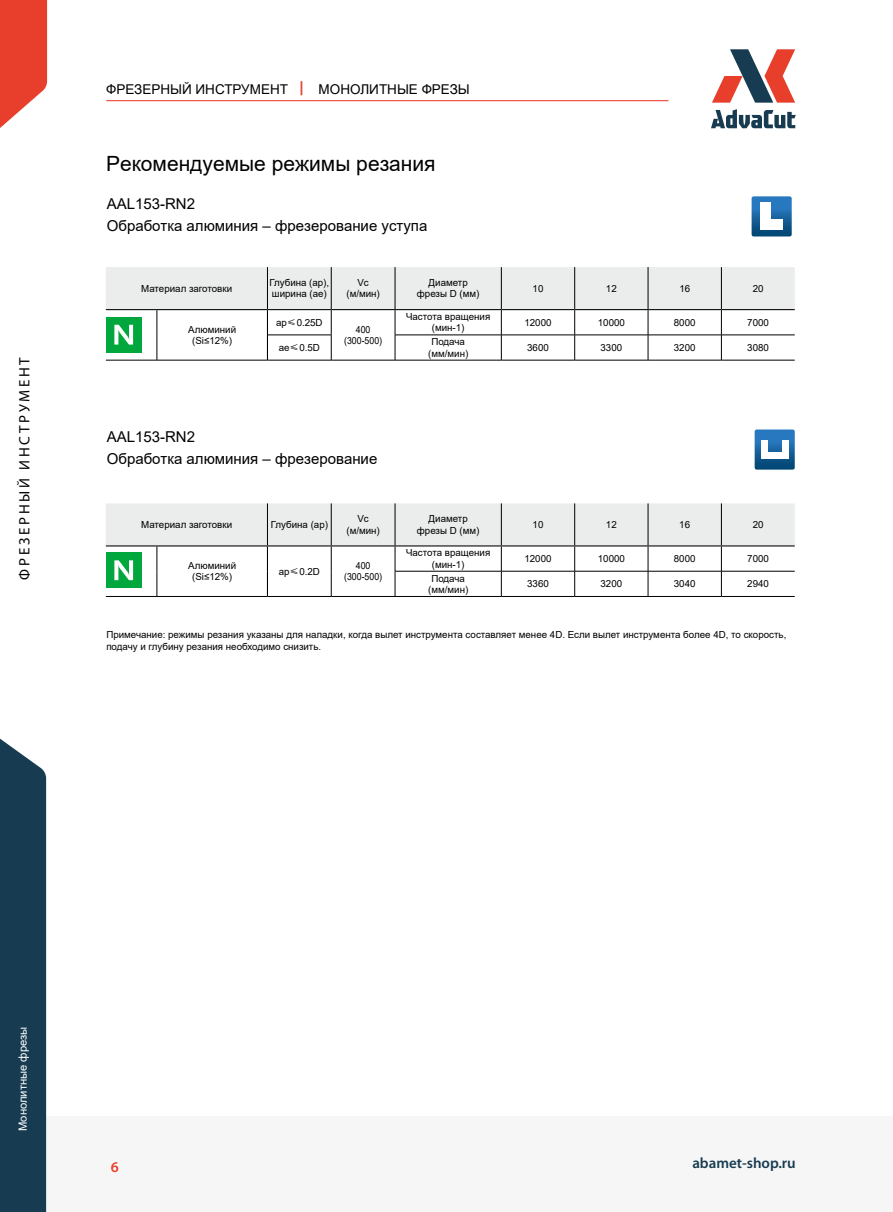
<style>
.page{position:relative;width:893px;height:1212px;background:#fff}
.page>*{position:absolute;margin:0;border:0;box-sizing:border-box;transform-origin:0 0}
.t1{font:21px "Arial";color:#000}
.t2{font:15px/21.9px "Arial";color:#000}
.t3{font:15px "Myriad Pro";letter-spacing:.18em;color:#000}
.t4{font:600 15px "Myriad Pro";color:#173b50}
.t5{font:600 15px "Myriad Pro";color:#e83f2d}
.t6{font:13.5px "Arial";color:#000}
.t7{font:11.25px "Arial";color:#fff}
.t8{font:9.75px/11.2px "Arial";color:#000;text-align:center}
.t9{font:9.75px/11.2px "Arial";color:#000;text-align:center;scale:.9 1}
.s1{font-weight:700;font-size:15px;color:#e83f2d}
.s2{font-family:"Adobe Heiti Std"}
</style>
<div class="page">
<div style="left:0;top:1116px;width:893px;height:96px;background:#f6f6f6"></div>
<div style="left:0;top:738px;width:46px;height:474px;background:#173b50"></div>
<svg style="left:712px;top:49px;width:83px;height:54px"></svg>
<svg style="left:711px;top:109px;width:85px;height:19px"></svg>
<hr style="left:106px;top:100px;width:562px;height:1px;background:#e83f2d">
<svg style="left:0;top:0;width:47px;height:128px"></svg>
<hr style="left:501px;top:360px;width:74px;height:1px;background:#000">
<hr style="left:575px;top:360px;width:73px;height:1px;background:#000">
<hr style="left:648px;top:360px;width:73px;height:1px;background:#000">
<hr style="left:721px;top:360px;width:74px;height:1px;background:#000">
<hr style="left:267px;top:360px;width:64px;height:1px;background:#000">
<hr style="left:331px;top:360px;width:64px;height:1px;background:#000">
<hr style="left:106px;top:360px;width:51px;height:1px;background:#000">
<hr style="left:157px;top:360px;width:110px;height:1px;background:#000">
<hr style="left:395px;top:360px;width:106px;height:1px;background:#000">
<hr style="left:501px;top:596px;width:74px;height:1px;background:#000">
<hr style="left:575px;top:596px;width:73px;height:1px;background:#000">
<hr style="left:648px;top:596px;width:73px;height:1px;background:#000">
<hr style="left:721px;top:596px;width:74px;height:1px;background:#000">
<hr style="left:267px;top:596px;width:64px;height:1px;background:#000">
<hr style="left:331px;top:596px;width:64px;height:1px;background:#000">
<hr style="left:106px;top:596px;width:51px;height:1px;background:#000">
<hr style="left:157px;top:596px;width:110px;height:1px;background:#000">
<hr style="left:395px;top:596px;width:106px;height:1px;background:#000">
<svg style="left:106px;top:267px;width:689px;height:93px"></svg>
<svg style="left:106px;top:503px;width:689px;height:93px"></svg>
<svg style="left:752px;top:196px;width:40px;height:40px"></svg>
<div style="left:760px;top:203px;width:10px;height:27px;background:#fff"></div>
<div style="left:760px;top:220px;width:23px;height:10px;background:#fff"></div>
<svg style="left:755px;top:429px;width:40px;height:41px"></svg>
<div style="left:761px;top:440px;width:6px;height:19px;background:#fff"></div>
<div style="left:782px;top:440px;width:6px;height:19px;background:#fff"></div>
<div style="left:765px;top:452px;width:21px;height:7px;background:#fff"></div>
<h2 class="t3" style="left:15px;top:580px;width:224px;rotate:-90deg">ФРЕЗЕРНЫЙ ИНСТРУМЕНТ</h2>
<h3 class="t6" style="left:106px;top:80px;width:365px">ФРЕЗЕРНЫЙ ИНСТРУМЕНТ <span class="s1">|</span> МОНОЛИТНЫЕ ФРЕЗЫ</h3>
<h1 class="t1" style="left:106px;top:149px;width:331px">Рекомендуемые режимы резания</h1>
<h2 class="t2" style="left:107px;top:193px;width:322px">AAL153-RN2<br>Обработка алюминия – фрезерование уступа</h2>
<p class="t8" style="left:141px;top:283px;width:93px">Материал заготовки</p>
<p class="t8" style="left:270px;top:277px;width:61px;text-align:left">Глубина (ap), ширина (ae)</p>
<p class="t8" style="left:346px;top:277px;width:35px">Vc (м/мин)</p>
<p class="t8" style="left:417px;top:276px;width:64px;line-height:11.7px">Диаметр фрезы D (мм)</p>
<p class="t8" style="left:533px;top:283px;width:12px">10</p>
<p class="t8" style="left:606px;top:283px;width:12px">12</p>
<p class="t8" style="left:679px;top:283px;width:12px">16</p>
<p class="t8" style="left:753px;top:283px;width:12px">20</p>
<p class="t8" style="left:188px;top:324px;width:49px">Алюминий (Si≤12%)</p>
<p class="t8" style="left:406px;top:311px;width:86px">Частота вращения (мин-1)</p>
<p class="t8" style="left:524px;top:317px;width:29px">12000</p>
<p class="t8" style="left:598px;top:317px;width:29px">10000</p>
<p class="t8" style="left:674px;top:317px;width:23px">8000</p>
<p class="t8" style="left:747px;top:317px;width:23px">7000</p>
<p class="t8" style="left:276px;top:317px;width:48px">ap<span class="s2">≤</span>0.25D</p>
<p class="t9" style="left:344px;top:324px;width:44px">400 (300-500)</p>
<p class="t8" style="left:279px;top:342px;width:43px">ae<span class="s2">≤</span>0.5D</p>
<p class="t8" style="left:428px;top:336px;width:42px">Подача (мм/мин)</p>
<p class="t8" style="left:527px;top:342px;width:23px">3600</p>
<p class="t8" style="left:600px;top:342px;width:23px">3300</p>
<p class="t8" style="left:674px;top:342px;width:23px">3200</p>
<p class="t8" style="left:747px;top:342px;width:23px">3080</p>
<h2 class="t2" style="left:107px;top:426px;width:272px">AAL153-RN2<br>Обработка алюминия – фрезерование</h2>
<p class="t8" style="left:141px;top:519px;width:93px">Материал заготовки</p>
<p class="t8" style="left:271px;top:519px;width:59px">Глубина (ap)</p>
<p class="t8" style="left:346px;top:513px;width:35px">Vc (м/мин)</p>
<p class="t8" style="left:417px;top:513px;width:64px;line-height:11.7px">Диаметр фрезы D (мм)</p>
<p class="t8" style="left:533px;top:519px;width:12px">10</p>
<p class="t8" style="left:606px;top:519px;width:12px">12</p>
<p class="t8" style="left:679px;top:519px;width:12px">16</p>
<p class="t8" style="left:753px;top:519px;width:12px">20</p>
<p class="t8" style="left:188px;top:560px;width:49px">Алюминий (Si≤12%)</p>
<p class="t8" style="left:279px;top:566px;width:43px">ap<span class="s2">≤</span>0.2D</p>
<p class="t9" style="left:344px;top:560px;width:44px">400 (300-500)</p>
<p class="t8" style="left:406px;top:547px;width:86px">Частота вращения (мин-1)</p>
<p class="t8" style="left:524px;top:553px;width:29px">12000</p>
<p class="t8" style="left:598px;top:553px;width:29px">10000</p>
<p class="t8" style="left:674px;top:553px;width:23px">8000</p>
<p class="t8" style="left:747px;top:553px;width:23px">7000</p>
<p class="t8" style="left:428px;top:573px;width:42px">Подача (мм/мин)</p>
<p class="t8" style="left:527px;top:578px;width:23px">3360</p>
<p class="t8" style="left:600px;top:578px;width:23px">3200</p>
<p class="t8" style="left:674px;top:578px;width:23px">3040</p>
<p class="t8" style="left:747px;top:578px;width:23px">2940</p>
<p class="t8" style="left:106px;top:628px;width:681px;line-height:12px;text-align:left">Примечание: режимы резания указаны для наладки, когда вылет инструмента составляет менее 4D. Если вылет инструмента более 4D, то скорость, подачу и глубину резания необходимо снизить.</p>
<p class="t7" style="left:15px;top:1131px;width:106px;rotate:-90deg">Монолитные фрезы</p>
<h2 class="t5" style="left:111px;top:1158px;width:10px">6</h2>
<h2 class="t4" style="left:692px;top:1153px;width:105px">abamet-shop.ru</h2>
</div>
